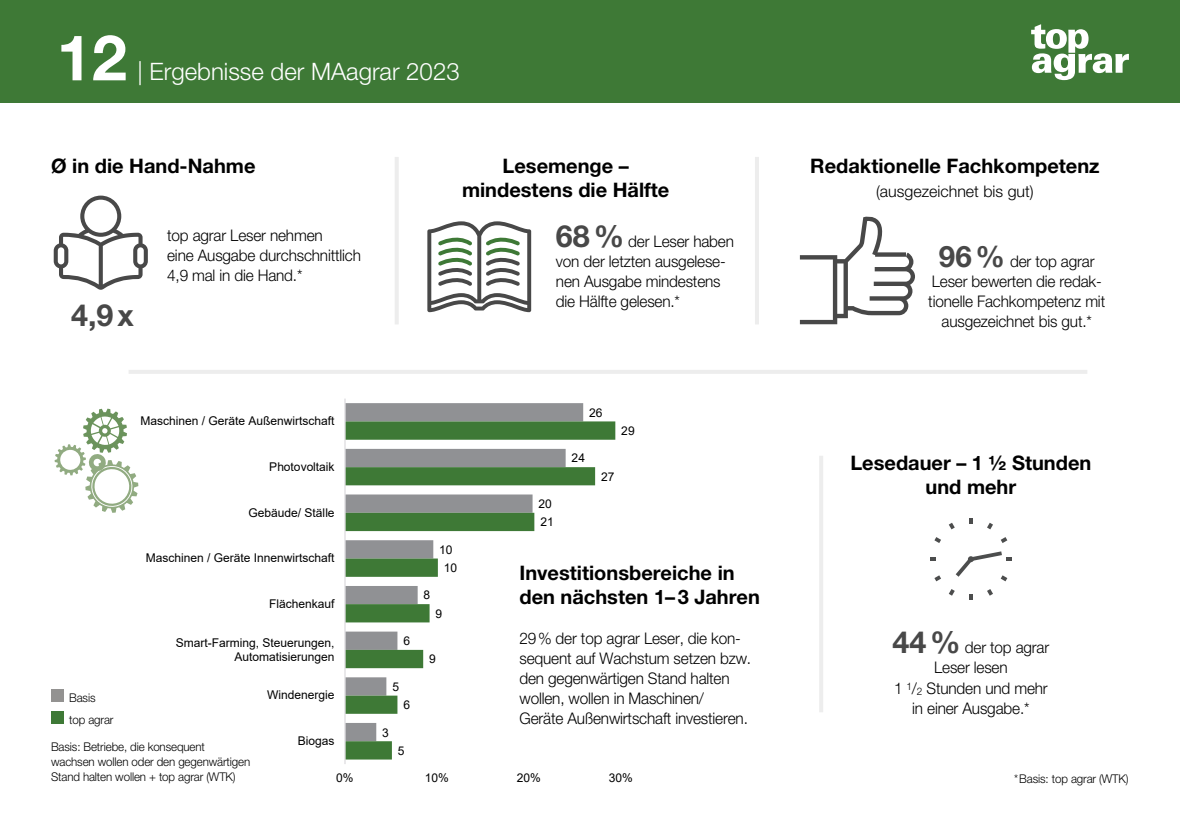
<style>
.page{position:relative;width:1180px;height:840px;background:#fff}
.page>*{position:absolute;margin:0;border:0;box-sizing:border-box;transform-origin:0 0}
.t1{font:700 63.2px "Helvetica Neue LT Pro";color:#fff}
.t2{font:700 30.4px "Helvetica Neue LT Pro";color:#484848}
.t3{font:300 24px "Helvetica Neue LT Pro";color:#fff}
.t4{font:700 20px/24px "Helvetica Neue LT Pro";color:#000;text-align:center}
.t5{font:300 16px/20px "Helvetica Neue LT Pro";letter-spacing:-.01em;color:#000;scale:.96 1}
.t6{font:300 16px "Helvetica Neue LT Pro";letter-spacing:-.01em;color:#000}
.t7{font:12px/14.4px "Arial";color:#000;text-align:right}
.t8{font:300 12px/15px "Helvetica Neue LT Pro";letter-spacing:-.01em;color:#000;scale:.96 1}
.s1{font-weight:700;font-size:30.4px;color:#484848}
.s2{font-weight:700;font-size:29.6px;color:#484848}
</style>
<div class="page">
<div style="left:0;top:0;width:1179px;height:103px;background:#3e7936"></div>
<svg style="left:1031px;top:24px;width:97px;height:56px"></svg>
<svg style="left:799px;top:216px;width:115px;height:108px"></svg>
<svg style="left:54px;top:195px;width:94px;height:94px"></svg>
<hr style="left:394px;top:157px;width:4px;height:167px;background:#ededed">
<svg style="left:755px;top:157px;width:3px;height:167px"></svg>
<hr style="left:819px;top:455px;width:4px;height:256px;background:#ededed">
<div style="left:345px;top:403px;width:238px;height:18px;background:#909194"></div>
<svg style="left:345px;top:421px;width:270px;height:338px"></svg>
<hr style="left:344px;top:398px;width:1px;height:365px;background:#dfdee1">
<div style="left:51px;top:689px;width:12px;height:12px;background:#939291"></div>
<div style="left:51px;top:711px;width:12px;height:12px;background:#3e7936"></div>
<svg style="left:427px;top:221px;width:104px;height:91px"></svg>
<div style="left:519px;top:632px;width:241px;height:122px;background:#fff"></div>
<div style="left:519px;top:565px;width:252px;height:63px;background:#fff"></div>
<svg style="left:55px;top:408px;width:83px;height:104px"></svg>
<hr style="left:129px;top:370px;width:958px;height:3px;background:#ededed">
<svg style="left:969px;top:518px;width:3px;height:5px"></svg>
<svg style="left:948px;top:522px;width:6px;height:7px"></svg>
<svg style="left:934px;top:537px;width:6px;height:5px"></svg>
<svg style="left:930px;top:557px;width:5px;height:3px"></svg>
<svg style="left:934px;top:575px;width:6px;height:6px"></svg>
<svg style="left:948px;top:589px;width:6px;height:6px"></svg>
<svg style="left:969px;top:594px;width:3px;height:6px"></svg>
<svg style="left:987px;top:589px;width:5px;height:6px"></svg>
<svg style="left:1000px;top:537px;width:7px;height:5px"></svg>
<svg style="left:987px;top:522px;width:5px;height:7px"></svg>
<svg style="left:955px;top:551px;width:56px;height:30px"></svg>
<h1 class="t1" style="left:57px;top:18px;width:72px">12</h1>
<h3 class="t3" style="left:137px;top:56px;width:323px">| Ergebnisse der MAagrar 2023</h3>
<p class="t4" style="left:51px;top:153px;width:206px">Ø in die Hand-Nahme</p>
<h2 class="t2" style="left:71px;top:296px;width:64px">4,9x</h2>
<p class="t5" style="left:167px;top:224px;width:203px">top agrar Leser nehmen<br>eine Ausgabe durchschnittlich<br>4,9 mal in die Hand.*</p>
<p class="t4" style="left:462px;top:153px;width:209px">Lesemenge – mindestens die Hälfte</p>
<p class="t5" style="left:556px;top:231px;width:187px"><span class="s1">68%</span> der Leser haben von der letzten ausgelese&shy;nen Ausgabe mindestens die Hälfte gelesen.*</p>
<p class="t7" style="left:589px;top:405px;width:15px">26</p>
<p class="t7" style="left:140px;top:413px;width:195px">Maschinen / Geräte Außenwirtschaft</p>
<p class="t7" style="left:269px;top:459px;width:67px">Photovoltaik</p>
<p class="t7" style="left:248px;top:505px;width:88px">Gebäude/ Ställe</p>
<p class="t7" style="left:146px;top:550px;width:190px">Maschinen / Geräte Innenwirtschaft</p>
<p class="t7" style="left:269px;top:596px;width:67px">Flächenkauf</p>
<p class="t7" style="left:176px;top:634px;width:160px">Smart-Farming, Steuerungen,<br>Automatisierungen</p>
<p class="t7" style="left:267px;top:687px;width:69px">Windenergie</p>
<p class="t7" style="left:298px;top:733px;width:38px">Biogas</p>
<p class="t7" style="left:621px;top:423px;width:15px">29</p>
<p class="t7" style="left:571px;top:450px;width:15px">24</p>
<p class="t7" style="left:601px;top:469px;width:15px">27</p>
<p class="t7" style="left:538px;top:496px;width:15px">20</p>
<p class="t7" style="left:540px;top:514px;width:15px">21</p>
<p class="t7" style="left:439px;top:542px;width:15px">10</p>
<p class="t7" style="left:443px;top:560px;width:15px">10</p>
<p class="t4" style="left:519px;top:559px;width:242px;text-align:left">Investitionsbereiche in den nächsten 1–3 Jahren</p>
<p class="t7" style="left:423px;top:587px;width:8px">8</p>
<p class="t7" style="left:435px;top:606px;width:8px">9</p>
<p class="t5" style="left:519px;top:628px;width:243px">29% der top agrar Leser, die kon&shy;sequent auf Wachstum setzen bzw. den gegenwärtigen Stand halten wollen, wollen in Maschinen/ Geräte Außenwirtschaft investieren.</p>
<p class="t7" style="left:403px;top:633px;width:8px">6</p>
<p class="t7" style="left:429px;top:651px;width:8px">9</p>
<p class="t7" style="left:532px;top:654px;width:49px">top agrar</p>
<p class="t7" style="left:392px;top:679px;width:8px">5</p>
<p class="t8" style="left:69px;top:685px;width:48px;line-height:22px">Basis top agrar</p>
<p class="t7" style="left:403px;top:697px;width:8px">6</p>
<p class="t7" style="left:398px;top:743px;width:8px">5</p>
<p class="t7" style="left:382px;top:724px;width:8px">3</p>
<p class="t8" style="left:51px;top:738px;width:209px">Basis: Betriebe, die konsequent wachsen wollen oder den gegenwärtigen<br>Stand halten wollen + top agrar (WTK)</p>
<p class="t7" style="left:336px;top:770px;width:19px">0%</p>
<p class="t7" style="left:425px;top:770px;width:26px">10%</p>
<p class="t7" style="left:517px;top:770px;width:26px">20%</p>
<p class="t7" style="left:608px;top:770px;width:26px">30%</p>
<p class="t4" style="left:810px;top:153px;width:291px">Redaktionelle Fachkompetenz</p>
<p class="t6" style="left:875px;top:182px;width:159px">(ausgezeichnet bis gut)</p>
<p class="t5" style="left:928px;top:250px;width:186px;text-align:center"><span class="s2">96%</span> der top agrar<br>Leser bewerten die redak&shy;tionelle Fachkompetenz mit ausgezeichnet bis gut.*</p>
<p class="t4" style="left:850px;top:450px;width:242px">Lesedauer – 1 ½ Stunden und mehr</p>
<p class="t5" style="left:892px;top:637px;width:165px;text-align:center"><span class="s1">44%</span> der top agrar<br>Leser lesen<br>1 <sup>1</sup>/<sub>2</sub> Stunden und mehr in einer Ausgabe.*</p>
<p class="t8" style="left:1013px;top:770px;width:121px">*Basis: top agrar (WTK)</p>
</div>
